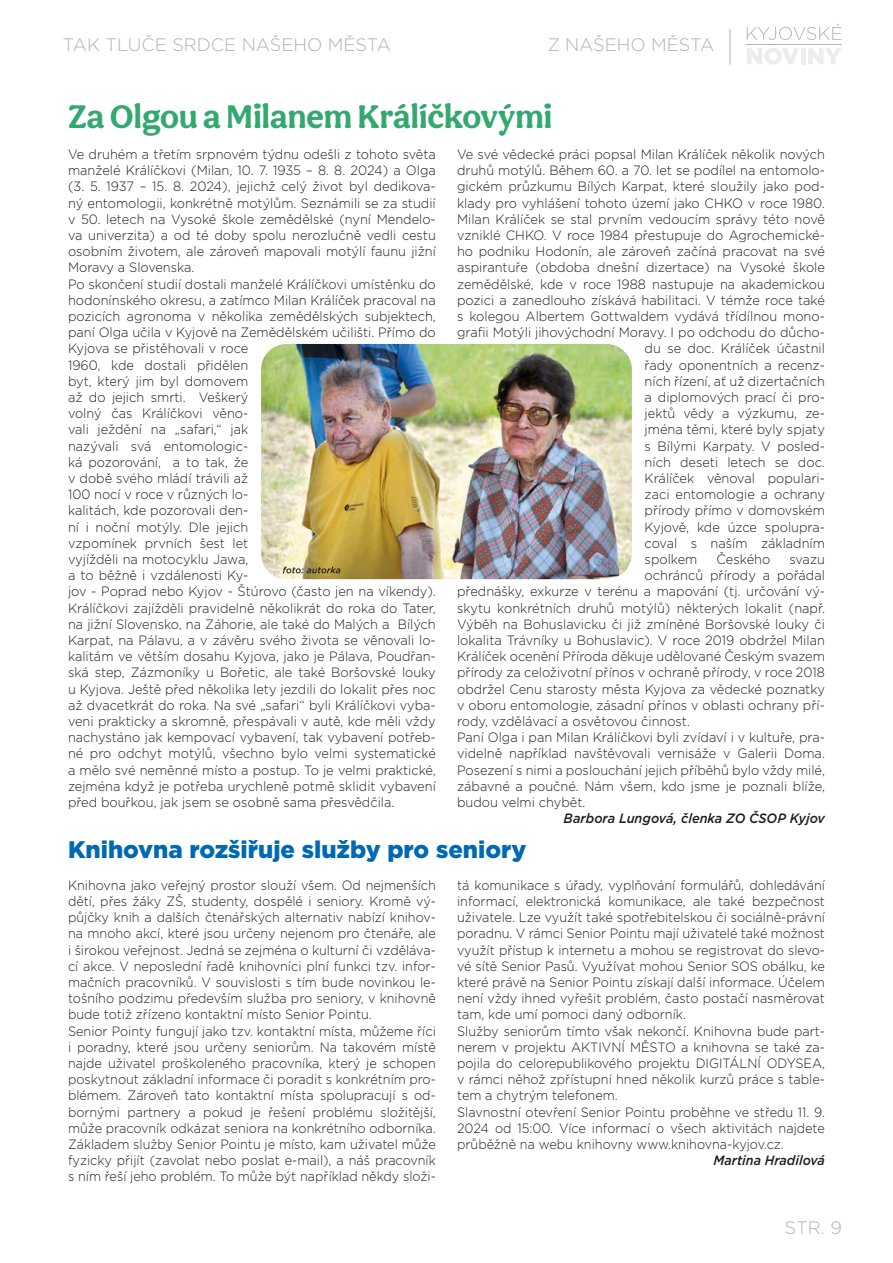
<style>
.page{position:relative;width:893px;height:1263px;background:#fff}
.page>*{position:absolute;margin:0;border:0;box-sizing:border-box;transform-origin:0 0}
.t1{font:700 33.75px "Aesthet Nova";color:#33a86f}
.t2{font:900 24px "Gotham";color:#0069b4}
.t3{font:300 18px "Gotham";color:#b2b2b2}
.t4{font:300 13.5px/16.2px "Gotham";color:#1d1d1b;scale:.95 1}
.t5{font:300 13.5px/16.2px "Gotham";color:#1d1d1b;scale:.94 1}
.t6{font:italic 500 13.5px "Gotham";color:#1d1d1b;scale:.95 1}
.t7{font:italic 500 13.5px "Gotham";color:#1d1d1b;scale:.94 1}
</style>
<div class="page">
<hr style="left:730px;top:29px;width:1px;height:36px;background:#b2b2b2">
<svg style="left:747px;top:24px;width:94px;height:16px"></svg>
<svg style="left:747px;top:48px;width:52px;height:17px"></svg>
<hr style="left:801px;top:48px;width:4px;height:16px;background:#ececec">
<svg style="left:808px;top:48px;width:33px;height:16px"></svg>
<hr style="left:747px;top:44px;width:95px;height:1px;background:#b2b2b2">
<img style="left:261px;top:344px;width:371px;height:235px">
<svg style="left:283px;top:567px;width:57px;height:6px"></svg>
<h3 class="t3" style="left:63px;top:34px;width:330px">TAK TLUČE SRDCE NAŠEHO MĚSTA</h3>
<h3 class="t3" style="left:547px;top:34px;width:169px">Z NAŠEHO MĚSTA</h3>
<h1 class="t1" style="left:68px;top:97px;width:485px">Za Olgou a Milanem Králíčkovými</h1>
<p class="t4" style="left:68px;top:146px;width:389px">Ve druhém a třetím srpnovém týdnu odešli z tohoto světa manželé Králíčkovi (Milan, 10. 7. 1935 – 8. 8. 2024) a Olga (3. 5. 1937 – 15. 8. 2024), jejichž celý život byl dedikova&shy;ný entomologii, konkrétně motýlům. Seznámili se za studií v 50. letech na Vysoké škole zemědělské (nyní Mendelo&shy;va univerzita) a od té doby spolu nerozlučně vedli cestu osobním životem, ale zároveň mapovali motýlí faunu jižní Moravy a Slovenska.<br>Po skončení studií dostali manželé Králíčkovi umístěnku do hodonínského okresu, a zatímco Milan Králíček pracoval na pozicích agronoma v několika zemědělských subjektech, paní Olga učila v Kyjově na Zemědělském učilišti. Přímo do Kyjova se přistěhovali v roce<br>1960, kde dostali přidělen<br>byt, který jim byl domovem<br>až do jejich smrti. Veškerý<br>volný čas Králíčkovi věno-<br>vali ježdění na „safari,“ jak<br>nazývali svá entomologic-<br>ká pozorování, a to tak, že<br>v době svého mládí trávili až<br>100 nocí v roce v různých lo-<br>kalitách, kde pozorovali den-<br>ní i noční motýly. Dle jejich<br>vzpomínek prvních šest let<br>vyjížděli na motocyklu Jawa,<br>a to běžně i vzdálenosti Ky-<br>jov - Poprad nebo Kyjov - Štúrovo (často jen na víkendy).<br>Králíčkovi zajížděli pravidelně několikrát do roka do Tater, na jižní Slovensko, na Záhorie, ale také do Malých a Bílých Karpat, na Pálavu, a v závěru svého života se věnovali lo&shy;kalitám ve větším dosahu Kyjova, jako je Pálava, Poudřan&shy;ská step, Zázmoníky u Bořetic, ale také Boršovské louky u Kyjova. Ještě před několika lety jezdili do lokalit přes noc až dvacetkrát do roka. Na své „safari“ byli Králíčkovi vyba&shy;veni prakticky a skromně, přespávali v autě, kde měli vždy nachystáno jak kempovací vybavení, tak vybavení potřeb&shy;né pro odchyt motýlů, všechno bylo velmi systematické a mělo své neměnné místo a postup. To je velmi praktické, zejména když je potřeba urychleně potmě sklidit vybavení před bouřkou, jak jsem se osobně sama přesvědčila.</p>
<p class="t4" style="left:457px;top:146px;width:389px">Ve své vědecké práci popsal Milan Králíček několik nových</p>
<p class="t4" style="left:457px;top:162px;width:389px">druhů motýlů. Během 60. a 70. let se podílel na entomolo-</p>
<p class="t4" style="left:457px;top:178px;width:389px">gickém průzkumu Bílých Karpat, které sloužily jako pod-</p>
<p class="t4" style="left:457px;top:194px;width:389px">klady pro vyhlášení tohoto území jako CHKO v roce 1980.</p>
<p class="t4" style="left:457px;top:210px;width:389px">Milan Králíček se stal prvním vedoucím správy této nově</p>
<p class="t4" style="left:457px;top:227px;width:389px">vzniklé CHKO. V roce 1984 přestupuje do Agrochemické-</p>
<p class="t4" style="left:457px;top:243px;width:389px">ho podniku Hodonín, ale zároveň začíná pracovat na své</p>
<p class="t4" style="left:457px;top:259px;width:389px">aspirantuře (obdoba dnešní dizertace) na Vysoké škole</p>
<p class="t4" style="left:457px;top:275px;width:389px">zemědělské, kde v roce 1988 nastupuje na akademickou</p>
<p class="t4" style="left:457px;top:291px;width:389px">pozici a zanedlouho získává habilitaci. V témže roce také</p>
<p class="t4" style="left:457px;top:308px;width:389px">s kolegou Albertem Gottwaldem vydává třídílnou mono-</p>
<p class="t4" style="left:457px;top:324px;width:389px">grafii Motýli jihovýchodní Moravy. I po odchodu do důcho-</p>
<p class="t4" style="left:645px;top:340px;width:191px">du se doc. Králíček účastnil</p>
<p class="t4" style="left:645px;top:356px;width:191px">řady oponentních a recenz-</p>
<p class="t4" style="left:645px;top:372px;width:191px">ních řízení, ať už dizertačních</p>
<p class="t4" style="left:645px;top:389px;width:191px">a diplomových prací či pro-</p>
<p class="t4" style="left:645px;top:405px;width:191px">jektů vědy a výzkumu, ze-</p>
<p class="t4" style="left:645px;top:421px;width:191px">jména těmi, které byly spjaty</p>
<p class="t4" style="left:645px;top:437px;width:191px">s Bílými Karpaty. V posled-</p>
<p class="t4" style="left:645px;top:453px;width:191px">ních deseti letech se doc.</p>
<p class="t4" style="left:645px;top:470px;width:191px">Králíček věnoval populari-</p>
<p class="t4" style="left:645px;top:486px;width:191px">zaci entomologie a ochrany</p>
<p class="t4" style="left:645px;top:502px;width:191px">přírody přímo v domovském</p>
<p class="t4" style="left:645px;top:518px;width:191px">Kyjově, kde úzce spolupra-</p>
<p class="t4" style="left:645px;top:534px;width:191px">coval s naším základním</p>
<p class="t4" style="left:645px;top:551px;width:57px">spolkem</p>
<p class="t4" style="left:717px;top:551px;width:58px">Českého</p>
<p class="t4" style="left:789px;top:551px;width:39px">svazu</p>
<p class="t4" style="left:645px;top:567px;width:191px">ochránců přírody a pořádal</p>
<p class="t4" style="left:457px;top:583px;width:389px">přednášky, exkurze v terénu a mapování (tj. určování vý-</p>
<p class="t4" style="left:457px;top:599px;width:389px">skytu konkrétních druhů motýlů) některých lokalit (např.</p>
<p class="t4" style="left:457px;top:615px;width:389px">Výběh na Bohuslavicku či již zmíněné Boršovské louky či</p>
<p class="t4" style="left:457px;top:632px;width:389px">lokalita Trávníky u Bohuslavic). V roce 2019 obdržel Milan</p>
<p class="t4" style="left:457px;top:648px;width:389px">Králíček ocenění Příroda děkuje udělované Českým svazem</p>
<p class="t4" style="left:457px;top:664px;width:389px">přírody za celoživotní přínos v ochraně přírody, v roce 2018</p>
<p class="t4" style="left:457px;top:680px;width:389px">obdržel Cenu starosty města Kyjova za vědecké poznatky</p>
<p class="t4" style="left:457px;top:696px;width:389px">v oboru entomologie, zásadní přínos v oblasti ochrany pří-</p>
<p class="t4" style="left:457px;top:713px;width:247px">rody, vzdělávací a osvětovou činnost.</p>
<p class="t4" style="left:457px;top:729px;width:389px">Paní Olga i pan Milan Králíčkovi byli zvídaví i v kultuře, pra-</p>
<p class="t4" style="left:457px;top:745px;width:389px">videlně například navštěvovali vernisáže v Galerii Doma.</p>
<p class="t4" style="left:457px;top:761px;width:389px">Posezení s nimi a poslouchání jejich příběhů bylo vždy milé,</p>
<p class="t4" style="left:457px;top:777px;width:389px">zábavné a poučné. Nám všem, kdo jsme je poznali blíže,</p>
<p class="t4" style="left:457px;top:794px;width:137px">budou velmi chybět.</p>
<p class="t6" style="left:564px;top:810px;width:277px">Barbora Lungová, členka ZO ČSOP Kyjov</p>
<h2 class="t2" style="left:68px;top:833px;width:460px">Knihovna rozšiřuje služby pro seniory</h2>
<p class="t5" style="left:68px;top:876px;width:393px">Knihovna jako veřejný prostor slouží všem. Od nejmenších dětí, přes žáky ZŠ, studenty, dospělé i seniory. Kromě vý&shy;půjčky knih a dalších čtenářských alternativ nabízí knihov&shy;na mnoho akcí, které jsou určeny nejenom pro čtenáře, ale i širokou veřejnost. Jedná se zejména o kulturní či vzděláva&shy;cí akce. V neposlední řadě knihovníci plní funkci tzv. infor&shy;mačních pracovníků. V souvislosti s tím bude novinkou le&shy;tošního podzimu především služba pro seniory, v knihovně bude totiž zřízeno kontaktní místo Senior Pointu.<br>Senior Pointy fungují jako tzv. kontaktní místa, můžeme říci i poradny, které jsou určeny seniorům. Na takovém místě najde uživatel proškoleného pracovníka, který je schopen poskytnout základní informace či poradit s konkrétním pro&shy;blémem. Zároveň tato kontaktní místa spolupracují s od&shy;bornými partnery a pokud je řešení problému složitější, může pracovník odkázat seniora na konkrétního odborníka.<br>Základem služby Senior Pointu je místo, kam uživatel může fyzicky přijít (zavolat nebo poslat e-mail), a náš pracovník s ním řeší jeho problém. To může být například někdy složi-</p>
<p class="t5" style="left:457px;top:876px;width:393px">tá komunikace s úřady, vyplňování formulářů, dohledávání informací, elektronická komunikace, ale také bezpečnost uživatele. Lze využít také spotřebitelskou či sociálně-právní poradnu. V rámci Senior Pointu mají uživatelé také možnost využít přístup k internetu a mohou se registrovat do slevo&shy;vé sítě Senior Pasů. Využívat mohou Senior SOS obálku, ke které právě na Senior Pointu získají další informace. Účelem není vždy ihned vyřešit problém, často postačí nasměrovat tam, kde umí pomoci daný odborník.<br>Služby seniorům tímto však nekončí. Knihovna bude part&shy;nerem v projektu AKTIVNÍ MĚSTO a knihovna se také za&shy;pojila do celorepublikového projektu DIGITÁLNÍ ODYSEA, v rámci něhož zpřístupní hned několik kurzů práce s table&shy;tem a chytrým telefonem.<br>Slavnostní otevření Senior Pointu proběhne ve středu 11. 9.<br>2024 od 15:00. Více informací o všech aktivitách najdete průběžně na webu knihovny www.knihovna-kyjov.cz.</p>
<p class="t7" style="left:713px;top:1151px;width:120px">Martina Hradilová</p>
<h3 class="t3" style="left:785px;top:1216px;width:59px">STR. 9</h3>
</div>
